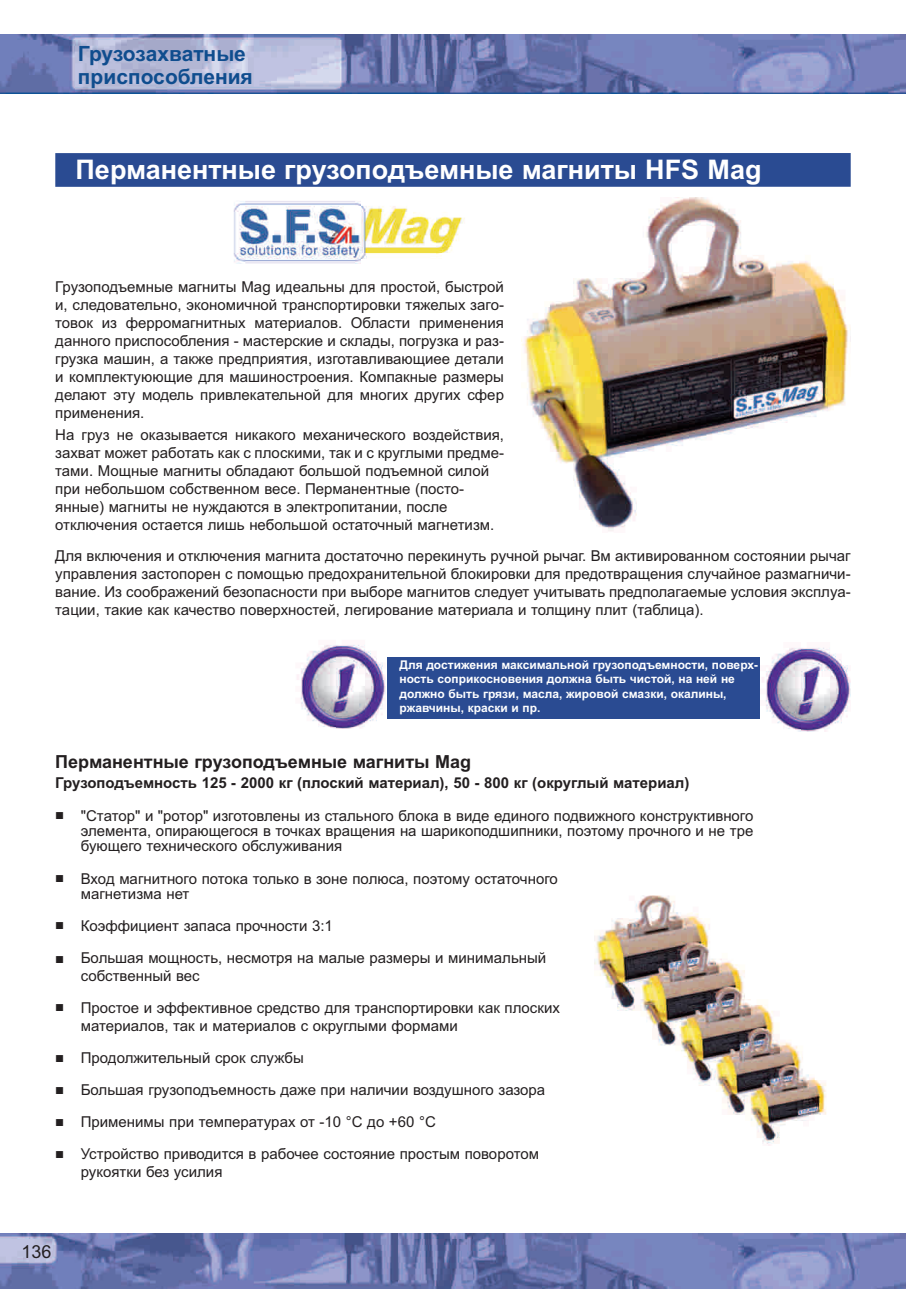
<style>
.page{position:relative;width:906px;height:1289px;background:#fff}
.page>*{position:absolute;margin:0;border:0;box-sizing:border-box;transform-origin:0 0}
.t1{font:700 27px "Arial";color:#fff}
.t2{font:700 21px/22.5px "Arial";color:#0f4d8e}
.t3{font:700 18px "Arial";color:#231f20}
.t4{font:18px "Arial";color:#231f20}
.t5{font:15px/18px "Arial";color:#231f20}
.t6{font:700 15px "Arial";color:#231f20}
.t7{font:700 12px/14.4px "Arial";color:#fff}
</style>
<div class="page">
<img style="left:0;top:1233px;width:906px;height:55px">
<img style="left:595px;top:895px;width:231px;height:250px">
<svg style="left:0;top:34px;width:906px;height:60px;background:#808abc"></svg>
<div style="left:55px;top:153px;width:795px;height:34px;background:#2a4b92"></div>
<div style="left:387px;top:657px;width:386px;height:61px;background:#2a4b92"></div>
<img style="left:521px;top:198px;width:329px;height:333px">
<img style="left:233px;top:201px;width:232px;height:62px">
<img style="left:297px;top:644px;width:89px;height:84px">
<img style="left:760px;top:647px;width:90px;height:84px">
<h2 class="t2" style="left:78px;top:43px;width:176px">Грузозахватные приспособления</h2>
<h1 class="t1" style="left:76px;top:154px;width:687px">Перманентные грузоподъемные магниты HFS Mag</h1>
<p class="t5" style="left:55px;top:277px;width:450px;text-align:justify">Грузоподъемные магниты Mag идеальны для простой, быстрой и, следовательно, экономичной транспортировки тяжелых заго&shy;товок из ферромагнитных материалов. Области применения данного приспособления - мастерские и склады, погрузка и раз&shy;грузка машин, а также предприятия, изготавливающиее детали и комплектуюющие для машиностроения. Компакные размеры делают эту модель привлекательной для многих других сфер применения.</p>
<p class="t5" style="left:55px;top:426px;width:450px">На груз не оказывается никакого механического воздействия, захват может работать как с плоскими, так и с круглыми предме&shy;тами. Мощные магниты обладают большой подъемной силой при небольшом собственном весе. Перманентные (посто&shy;янные) магниты не нуждаются в электропитании, после отключения остается лишь небольшой остаточный магнетизм.</p>
<p class="t5" style="left:55px;top:547px;width:797px;text-align:justify">Для включения и отключения магнита достаточно перекинуть ручной рычаг. Вм активированном состоянии рычаг управления застопорен с помощью предохранительной блокировки для предотвращения случайное размагничи&shy;вание. Из соображений безопасности при выборе магнитов следует учитывать предполагаемые условия эксплуа&shy;тации, такие как качество поверхностей, легирование материала и толщину плит (таблица).</p>
<p class="t7" style="left:399px;top:657px;width:360px">Для достижения максимальной грузоподъемности, поверх&shy;ность соприкосновения должна быть чистой, на ней не должно быть грязи, масла, жировой смазки, окалины, ржавчины, краски и пр.</p>
<p class="t3" style="left:55px;top:751px;width:417px">Перманентные грузоподъемные магниты Mag</p>
<p class="t6" style="left:55px;top:773px;width:635px">Грузоподъемность 125 - 2000 кг (плоский материал), 50 - 800 кг (округлый материал)</p>
<p class="t5" style="left:81px;top:807px;width:674px;line-height:15px;text-align:justify;text-indent:-26px">■ "Статор" и "ротор" изготовлены из стального блока в виде единого подвижного конструктивного элемента, опирающегося в точках вращения на шарикоподшипники, поэтому прочного и не тре бующего технического обслуживания</p>
<p class="t5" style="left:81px;top:871px;width:478px;line-height:15px;text-indent:-26px">■ Вход магнитного потока только в зоне полюса, поэтому остаточного магнетизма нет</p>
<p class="t5" style="left:55px;top:916px;width:279px">■ Коэффициент запаса прочности 3:1</p>
<p class="t5" style="left:81px;top:948px;width:467px;text-indent:-26px">■ Большая мощность, несмотря на малые размеры и минимальный собственный вес</p>
<p class="t5" style="left:81px;top:998px;width:480px;text-indent:-26px">■ Простое и эффективное средство для транспортировки как плоских материалов, так и материалов с округлыми формами</p>
<p class="t5" style="left:55px;top:1048px;width:250px">■ Продолжительный срок службы</p>
<p class="t5" style="left:55px;top:1080px;width:491px">■ Большая грузоподъемность даже при наличии воздушного зазора</p>
<p class="t5" style="left:55px;top:1112px;width:382px">■ Применимы при температурах от -10 °C до +60 °C</p>
<p class="t5" style="left:81px;top:1145px;width:460px;text-indent:-26px">■ Устройство приводится в рабочее состояние простым поворотом рукоятки без усилия</p>
<p class="t4" style="left:21px;top:1240px;width:32px">136</p>
</div>
